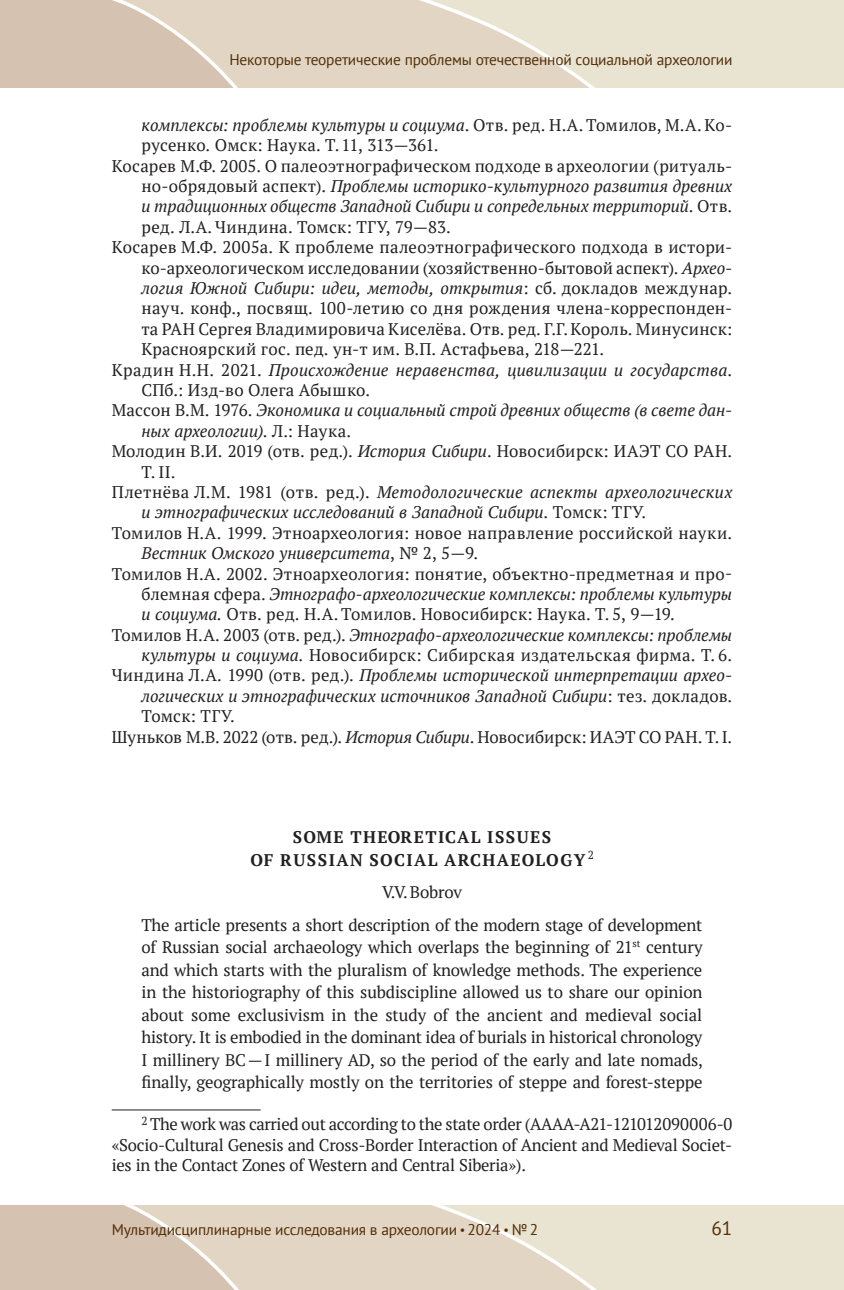
<style>
.page{position:relative;width:844px;height:1290px;background:#fff}
.page>*{position:absolute;margin:0;border:0;box-sizing:border-box;transform-origin:0 0}
.t1{font:19.25px "PT Sans";color:#522e07}
.t2{font:16.8px/22.6px "PT Serif";letter-spacing:.005em;color:#231f20;text-align:justify}
.t3{font:italic 16.8px "PT Serif";color:#231f20}
.t4{font:16.8px "PT Serif";letter-spacing:.025em;color:#231f20}
.t5{font:16.8px/32.4px "PT Serif";letter-spacing:-.015em;color:#231f20;text-align:center}
.t6{font:700 16.8px/22.6px "PT Serif";letter-spacing:.09em;color:#231f20;text-align:center}
.t7{font:15.4px "PT Sans";letter-spacing:-.015em;color:#522e07}
.s1{font-style:normal}
.s2{font-style:italic}
.s3{font-size:12.25px}
</style>
<div class="page">
<svg style="left:0;top:0;width:308px;height:88px;background:#dacab9"></svg>
<svg style="left:308px;top:0;width:535px;height:88px;background:#e6ddcc"></svg>
<svg style="left:0;top:1205px;width:308px;height:85px;background:#dacab9"></svg>
<svg style="left:308px;top:1205px;width:535px;height:85px;background:#e6ddcc"></svg>
<hr style="left:112px;top:1109px;width:148px;height:1px;background:#231f20">
<p class="t7" style="left:229px;top:50px;width:504px">Некоторые теоретические проблемы отечественной социальной археологии</p>
<p class="t3" style="left:141px;top:114px;width:592px">комплексы: проблемы культуры и социума<span class="s1">. Отв. ред. Н.А. Томилов, М.А. Ко-</span></p>
<p class="t2" style="left:141px;top:134px;width:298px">русенко. Омск: Наука. Т.11, 313—361.</p>
<p class="t2" style="left:112px;top:154px;width:622px">Косарев М.Ф. 2005. О палеоэтнографическом подходе в археологии (ритуаль-</p>
<p class="t3" style="left:141px;top:175px;width:592px"><span class="s1">но- обрядовый аспект).</span> Проблемы историко-культурного развития древних</p>
<p class="t3" style="left:141px;top:196px;width:592px">и традиционных обществ Западной Сибири и сопредельных территорий<span class="s1">. Отв.</span></p>
<p class="t4" style="left:141px;top:216px;width:311px">ред. Л.А. Чиндина. Томск: ТГУ, 79—83.</p>
<p class="t2" style="left:112px;top:236px;width:622px">Косарев М.Ф. 2005а. К проблеме палеоэтнографического подхода в истори-</p>
<p class="t2" style="left:141px;top:256px;width:592px">ко-археологическом исследовании (хозяйственно- бытовой аспект). <span class="s2">Архео-</span></p>
<p class="t3" style="left:141px;top:277px;width:592px">логия Южной Сибири: идеи, методы, открытия<span class="s1">: сб. докладов междунар.</span></p>
<p class="t2" style="left:141px;top:297px;width:592px">науч. конф., посвящ. 100‑летию со дня рождения члена-корреспонден-</p>
<p class="t2" style="left:141px;top:317px;width:592px">та РАН Сергея Владимировича Киселёва. Отв. ред. Г.Г.Король. Минусинск:</p>
<p class="t2" style="left:141px;top:338px;width:464px">Красноярский гос. пед. ун‑т им. В.П. Астафьева, 218—221.</p>
<p class="t3" style="left:112px;top:359px;width:622px"><span class="s1">Крадин Н.Н. 2021.</span> Происхождение неравенства, цивилизации и государства<span class="s1">.</span></p>
<p class="t2" style="left:141px;top:378px;width:230px">СПб.: Изд‑во Олега Абышко.</p>
<p class="t3" style="left:112px;top:400px;width:622px"><span class="s1">Массон В.М. 1976.</span> Экономика и социальный строй древних обществ (в свете дан-</p>
<p class="t3" style="left:141px;top:420px;width:211px">ных археологии)<span class="s1">. Л.: Наука.</span></p>
<p class="t2" style="left:112px;top:440px;width:622px">Молодин В.И. 2019 (отв. ред.). <span class="s2">История Сибири</span>. Новосибирск: ИАЭТ СО РАН.</p>
<p class="t2" style="left:141px;top:460px;width:35px">Т. II.</p>
<p class="t3" style="left:112px;top:481px;width:622px"><span class="s1">Плетнёва Л.М. 1981 (отв. ред.).</span> Методологические аспекты археологических</p>
<p class="t3" style="left:141px;top:502px;width:506px">и этнографических исследований в Западной Сибири<span class="s1">. Томск: ТГУ.</span></p>
<p class="t2" style="left:112px;top:521px;width:622px">Томилов Н.А. 1999. Этноархеология: новое направление российской науки.</p>
<p class="t3" style="left:141px;top:542px;width:338px">Вестник Омского университета<span class="s1">, № 2, 5—9.</span></p>
<p class="t2" style="left:112px;top:562px;width:622px">Томилов Н.А. 2002. Этноархеология: понятие, объектно-предметная и про-</p>
<p class="t3" style="left:141px;top:583px;width:592px"><span class="s1">блемная сфера.</span> Этнографо-археологические комплексы: проблемы культуры</p>
<p class="t2" style="left:141px;top:603px;width:534px"><span class="s2">и социума.</span> Отв. ред. Н.А. Томилов. Новосибирск: Наука. Т. 5, 9—19.</p>
<p class="t3" style="left:112px;top:624px;width:622px"><span class="s1">Томилов Н.А. 2003 (отв. ред.).</span> Этнографо-археологические комплексы: проблемы</p>
<p class="t4" style="left:141px;top:644px;width:592px"><span class="s2">культуры и социума.</span> Новосибирск: Сибирская издательская фирма. Т. 6.</p>
<p class="t3" style="left:112px;top:665px;width:622px"><span class="s1">Чиндина Л.А. 1990 (отв. ред.).</span> Проблемы исторической интерпретации архео-</p>
<p class="t3" style="left:141px;top:685px;width:592px">логических и этнографических источников Западной Сибири<span class="s1">: тез. докладов.</span></p>
<p class="t2" style="left:141px;top:705px;width:95px">Томск: ТГУ.</p>
<p class="t2" style="left:112px;top:725px;width:622px">Шуньков М.В. 2022 (отв. ред.). <span class="s2">История Сибири</span>. Новосибирск: ИАЭТ СО РАН. Т.I.</p>
<p class="t6" style="left:250px;top:826px;width:345px">SOME THEORETICAL ISSUES<br>OF RUSSIAN SOCIAL ARCHAEOLOGY<sup>2</sup></p>
<p class="t5" style="left:141px;top:876px;width:562px">V.V.Bobrov<br>The article presents a short description of the modern stage of development</p>
<p class="t2" style="left:141px;top:936px;width:563px">of Russian social archaeology which overlaps the beginning of 21<sup>st</sup> century and which starts with the pluralism of knowledge methods. The experience in the historiography of this subdiscipline allowed us to share our opinion about some exclusivism in the study of the ancient and medieval social history. It is embodied in the dominant idea of burials in historical chronology I millinery BC—I millinery AD, so the period of the early and late nomads, finally, geographically mostly on the territories of steppe and forest-steppe</p>
<p class="t2" style="left:112px;top:1114px;width:622px;line-height:20.3px;text-indent:30px"><sup>2</sup> The work was carried out according to the state order (АААА-А21-121012090006‑0 «Socio-Cultural Genesis and Cross-Border Interaction of Ancient and Medieval Societ&shy;ies in the Contact Zones of Western and Central Siberia»).</p>
<p class="t7" style="left:112px;top:1220px;width:428px">Мультидисциплинарные исследования в археологии <span class="s3">•</span> 2024 <span class="s3">•</span> №2</p>
<p class="t1" style="left:711px;top:1216px;width:22px">61</p>
</div>
